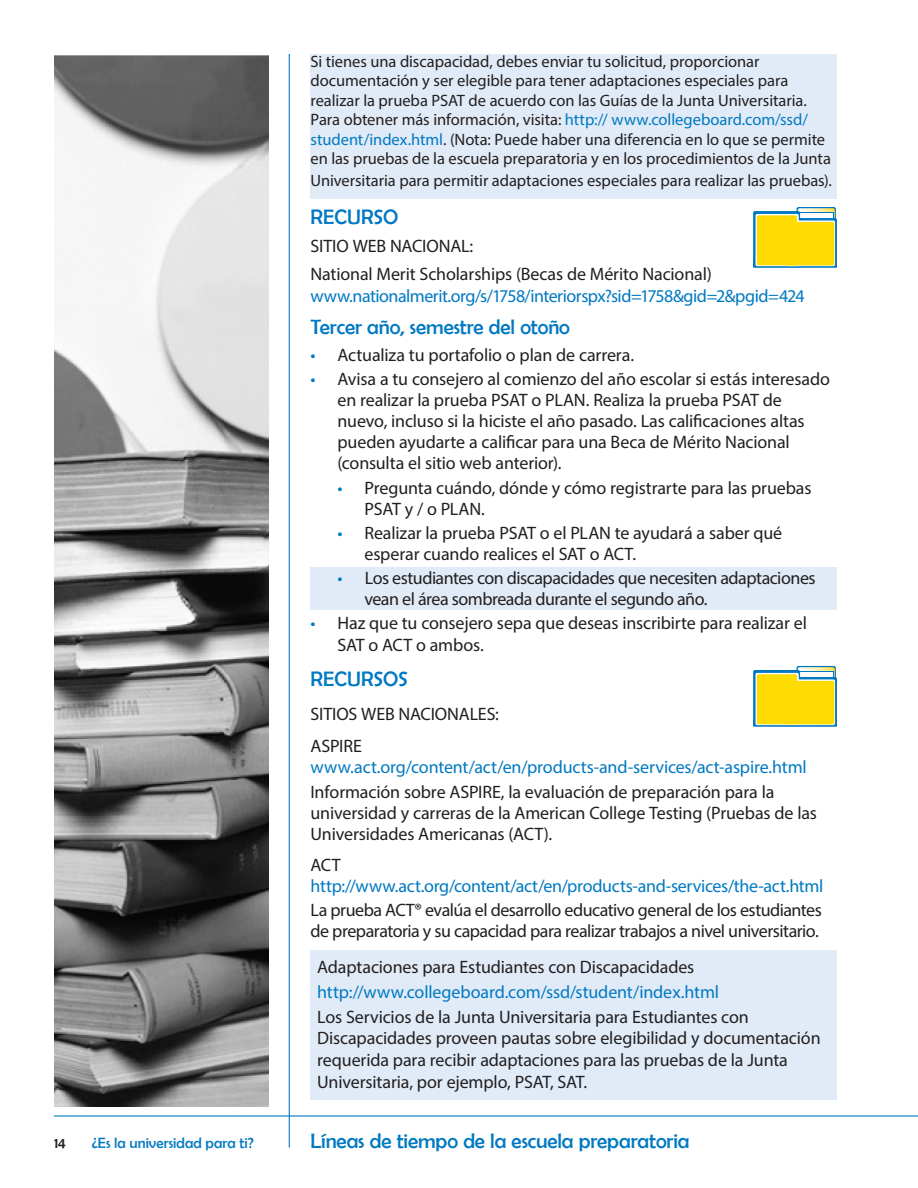
<style>
.page{position:relative;width:918px;height:1188px;background:#fff}
.page>*{position:absolute;margin:0;border:0;box-sizing:border-box;transform-origin:0 0}
.t1{font:21px "Berlin Sans FB";letter-spacing:-.005em;color:#0079c2}
.H7{font:18px/21px "Myriad Pro";letter-spacing:-.01em;color:#231f20}
.t2{font:18px/24.3px "Myriad Pro";letter-spacing:-.01em;color:#0079c2}
.H7-2{font:18px/21px "Myriad Pro";letter-spacing:-.03em;color:#231f20}
.t3{font:18px "Myriad Pro";letter-spacing:-.03em;color:#0079c2}
.t4{font:16.5px/19.5px "Myriad Pro";letter-spacing:-.005em;color:#231f20}
.t5{font:15px "Berlin Sans FB";color:#0079c2}
.t6{font:15px "Berlin Sans FB";color:#231f20}
.s1{color:#0079c2}
.s2{color:#231f20}
</style>
<div class="page">
<hr style="left:54px;top:1115px;width:864px;height:2px;background:#0079c2">
<hr style="left:289px;top:54px;width:1px;height:1094px;background:#0079c2">
<div style="left:310px;top:54px;width:527px;height:145px;background:#e1ebf7"></div>
<div style="left:310px;top:567px;width:527px;height:43px;background:#e1ebf7"></div>
<div style="left:310px;top:950px;width:527px;height:150px;background:#e1ebf7"></div>
<img style="left:54px;top:55px;width:214px;height:1052px">
<svg style="left:797px;top:207px;width:39px;height:26px"></svg>
<svg style="left:798px;top:208px;width:37px;height:10px"></svg>
<div style="left:799px;top:212px;width:34px;height:14px;background:#0079c2"></div>
<div style="left:799px;top:213px;width:33px;height:14px;background:#fff"></div>
<svg style="left:753px;top:266px;width:84px;height:2px"></svg>
<svg style="left:753px;top:211px;width:47px;height:56px"></svg>
<svg style="left:786px;top:218px;width:51px;height:49px"></svg>
<div style="left:756px;top:214px;width:43px;height:52px;background:#fffef8;border-radius:2px"></div>
<svg style="left:786px;top:221px;width:49px;height:45px"></svg>
<div style="left:757px;top:215px;width:40px;height:50px;background:#ffdc01;border-radius:2px"></div>
<div style="left:785px;top:222px;width:49px;height:43px;background:#ffdc01;border-radius:2px"></div>
<svg style="left:797px;top:666px;width:39px;height:26px"></svg>
<svg style="left:798px;top:667px;width:37px;height:10px"></svg>
<div style="left:799px;top:671px;width:34px;height:14px;background:#0079c2"></div>
<div style="left:799px;top:672px;width:33px;height:14px;background:#fff"></div>
<svg style="left:753px;top:725px;width:84px;height:2px"></svg>
<svg style="left:753px;top:670px;width:47px;height:56px"></svg>
<svg style="left:786px;top:677px;width:51px;height:49px"></svg>
<div style="left:756px;top:673px;width:43px;height:52px;background:#fffef8;border-radius:2px"></div>
<svg style="left:786px;top:679px;width:49px;height:46px"></svg>
<div style="left:757px;top:674px;width:40px;height:50px;background:#ffdc01;border-radius:2px"></div>
<div style="left:785px;top:681px;width:49px;height:43px;background:#ffdc01;border-radius:2px"></div>
<p class="t6" style="left:54px;top:1134px;width:13px">14</p>
<p class="t5" style="left:92px;top:1134px;width:163px">¿Es la universidad para ti?</p>
<p class="t4" style="left:310px;top:51px;width:522px">Si tienes una discapacidad, debes enviar tu solicitud, proporcionar documentación y ser elegible para tener adaptaciones especiales para realizar la prueba PSAT de acuerdo con las Guías de la Junta Universitaria.<br>Para obtener más información, visita: <span class="s1">http:// www.collegeboard.com/ssd/ student/index.html</span>. (Nota: Puede haber una diferencia en lo que se permite en las pruebas de la escuela preparatoria y en los procedimientos de la Junta</p>
<p class="t4" style="left:310px;top:170px;width:523px">Universitaria para permitir adaptaciones especiales para realizar las pruebas).</p>
<h5 class="t1" style="left:310px;top:205px;width:89px">RECURSO</h5>
<h6 class="H7" style="left:310px;top:235px;width:164px">SITIO WEB NACIONAL:</h6>
<h6 class="H7" style="left:310px;top:263px;width:403px">National Merit Scholarships (Becas de Mérito Nacional)</h6>
<p class="t3" style="left:310px;top:285px;width:496px">www.nationalmerit.org/s/1758/interiorspx?sid=1758&amp;gid=2&amp;pgid=424</p>
<h4 class="t1" style="left:310px;top:315px;width:261px">Tercer año, semestre del otoño</h4>
<p class="H7" style="left:310px;top:344px;width:325px"><span class="s1">•</span> Actualiza tu portafolio o plan de carrera.</p>
<p class="t2" style="left:310px;top:367px;width:7px">•</p>
<p class="H7" style="left:338px;top:368px;width:494px">Avisa a tu consejero al comienzo del año escolar si estás interesado en realizar la prueba PSAT o PLAN. Realiza la prueba PSAT de nuevo, incluso si la hiciste el año pasado. Las calificaciones altas pueden ayudarte a calificar para una Beca de Mérito Nacional (consulta el sitio web anterior).</p>
<p class="H7" style="left:364px;top:477px;width:449px;text-indent:-27px"><span class="s1">•</span> Pregunta cuándo, dónde y cómo registrarte para las pruebas<br>PSAT y / o PLAN.</p>
<p class="H7" style="left:364px;top:522px;width:419px;text-indent:-27px"><span class="s1">•</span> Realizar la prueba PSAT o el PLAN te ayudará a saber qué esperar cuando realices el SAT o ACT.</p>
<p class="H7-2" style="left:364px;top:567px;width:453px;text-indent:-27px"><span class="s1">•</span> Los estudiantes con discapacidades que necesiten adaptaciones vean el área sombreada durante el segundo año.</p>
<p class="H7" style="left:338px;top:612px;width:471px;line-height:21.6px;text-indent:-27px"><span class="s1">•</span> Haz que tu consejero sepa que deseas inscribirte para realizar el<br>SAT o ACT o ambos.</p>
<h5 class="t1" style="left:310px;top:667px;width:99px">RECURSOS</h5>
<h6 class="H7" style="left:310px;top:703px;width:190px">SITIOS WEB NACIONALES:</h6>
<p class="H7" style="left:310px;top:735px;width:53px">ASPIRE</p>
<p class="t2" style="left:310px;top:755px;width:498px">www.act.org/content/act/en/products-and-services/act-aspire.html<br><span class="s2">Información sobre ASPIRE, la evaluación de preparación para la</span></p>
<p class="H7" style="left:310px;top:802px;width:508px">universidad y carreras de la American College Testing (Pruebas de las<br>Universidades Americanas (ACT).</p>
<p class="H7" style="left:310px;top:854px;width:32px">ACT</p>
<p class="t2" style="left:310px;top:873px;width:514px">http://www.act.org/content/act/en/products-and-services/the-act.html</p>
<p class="H7-2" style="left:310px;top:899px;width:513px;line-height:21.6px">La prueba ACT® evalúa el desarrollo educativo general de los estudiantes de preparatoria y su capacidad para realizar trabajos a nivel universitario.</p>
<p class="H7" style="left:317px;top:956px;width:379px">Adaptaciones para Estudiantes con Discapacidades</p>
<p class="t2" style="left:317px;top:979px;width:403px">http://www.collegeboard.com/ssd/student/index.html</p>
<p class="H7" style="left:317px;top:1006px;width:505px;line-height:21.6px">Los Servicios de la Junta Universitaria para Estudiantes con Discapacidades proveen pautas sobre elegibilidad y documentación requerida para recibir adaptaciones para las pruebas de la Junta Universitaria, por ejemplo, PSAT, SAT.</p>
<p class="t1" style="left:310px;top:1129px;width:381px">Líneas de tiempo de la escuela preparatoria</p>
</div>
